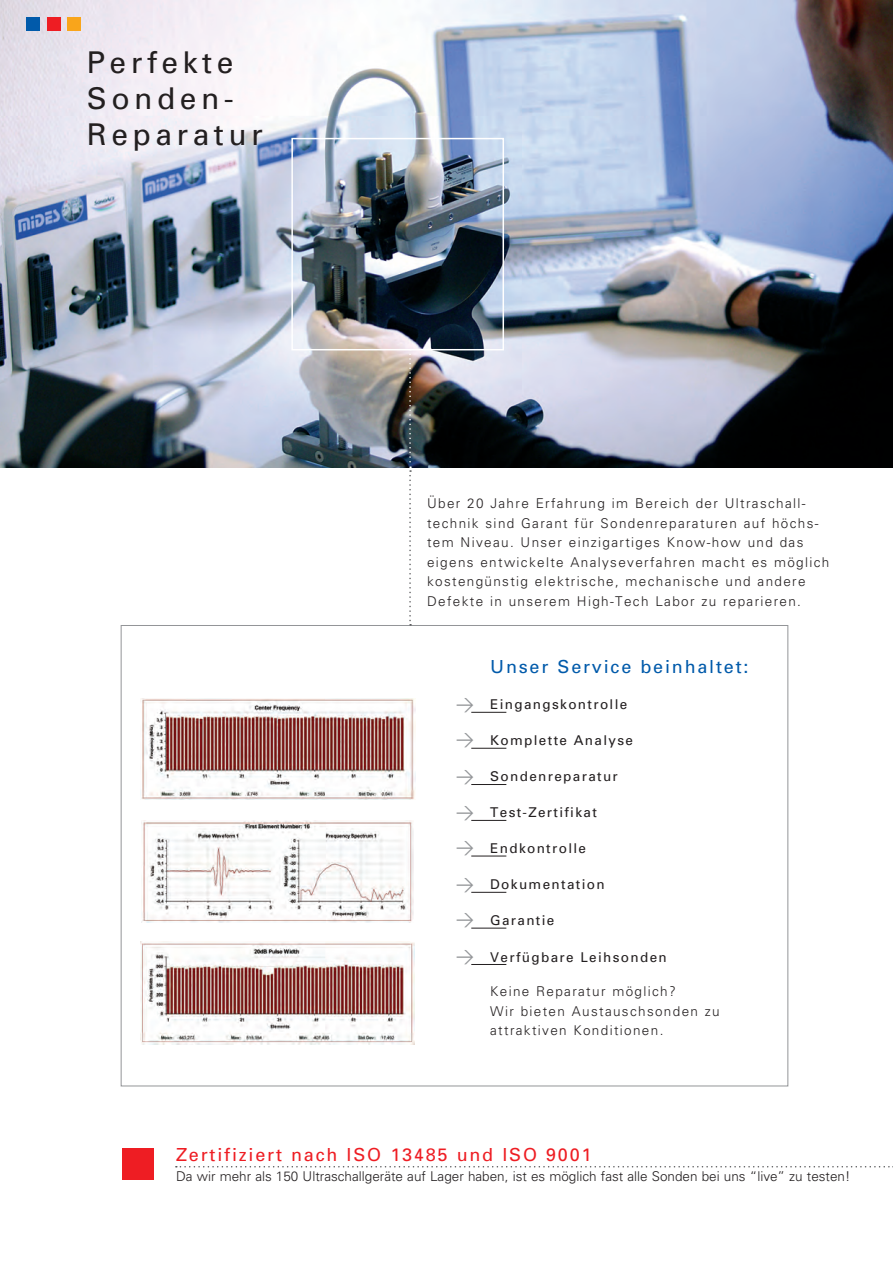
<style>
.page{position:relative;width:893px;height:1263px;background:#fff}
.page>*{position:absolute;margin:0;border:0;box-sizing:border-box;transform-origin:0 0}
.t1{font:30px/36px "Univers";letter-spacing:.15em;color:#231f20}
.t2{font:18px "Univers";letter-spacing:.1em;color:#ee1d23}
.t3{font:18px "Univers";letter-spacing:.1em;color:#015aaa}
.t4{font:18px "DIN";color:#939598}
.t5{font:300 13.5px/19.5px "Univers";letter-spacing:.1em;color:#231f20}
.t6{font:13.5px "Univers";letter-spacing:.1em;color:#231f20}
.t7{font:300 13.5px "Univers";color:#231f20}
</style>
<div class="page">
<img style="left:141px;top:698px;width:274px;height:101px">
<img style="left:141px;top:821px;width:272px;height:102px">
<img style="left:141px;top:941px;width:273px;height:103px">
<img style="left:0;top:0;width:893px;height:467px">
<div style="left:291px;top:138px;width:213px;height:212px;border:2px solid #fff"></div>
<svg style="left:176px;top:1166px;width:717px;height:1px"></svg>
<div style="left:122px;top:1148px;width:32px;height:32px;background:#ee1d23"></div>
<div style="left:26px;top:17px;width:14px;height:14px;background:#015aaa"></div>
<div style="left:47px;top:17px;width:13px;height:14px;background:#ee1d23"></div>
<div style="left:67px;top:17px;width:14px;height:14px;background:#f9a51b"></div>
<hr style="left:471px;top:712px;width:35px;height:1px;background:#231f20">
<hr style="left:471px;top:748px;width:35px;height:1px;background:#231f20">
<hr style="left:471px;top:784px;width:35px;height:1px;background:#231f20">
<hr style="left:471px;top:820px;width:35px;height:1px;background:#231f20">
<hr style="left:471px;top:856px;width:35px;height:1px;background:#231f20">
<hr style="left:471px;top:892px;width:35px;height:1px;background:#231f20">
<hr style="left:471px;top:928px;width:35px;height:1px;background:#231f20">
<hr style="left:471px;top:964px;width:35px;height:1px;background:#231f20">
<svg style="left:409px;top:349px;width:2px;height:276px"></svg>
<p class="t1" style="left:87px;top:44px;width:178px">Perfekte<br>Sonden-<br>Reparatur</p>
<p class="t5" style="left:427px;top:493px;width:404px">Über 20 Jahre Erfahrung im Bereich der Ultraschall&shy;technik sind Garant für Sondenreparaturen auf höchs&shy;tem Niveau. Unser einzigartiges Know-how und das eigens entwickelte Analyseverfahren macht es möglich kostengünstig elektrische, mechanische und andere Defekte in unserem High-Tech Labor zu reparieren.</p>
<p class="t4" style="left:456px;top:692px;width:20px">&gt;</p>
<p class="t4" style="left:456px;top:728px;width:20px">&gt;</p>
<p class="t4" style="left:456px;top:764px;width:20px">&gt;</p>
<p class="t4" style="left:456px;top:800px;width:20px">&gt;</p>
<p class="t4" style="left:456px;top:835px;width:20px">&gt;</p>
<p class="t4" style="left:456px;top:872px;width:20px">&gt;</p>
<p class="t4" style="left:456px;top:907px;width:20px">&gt;</p>
<p class="t4" style="left:456px;top:944px;width:20px">&gt;</p>
<p class="t3" style="left:490px;top:656px;width:260px">Unser Service beinhaltet:</p>
<p class="t6" style="left:490px;top:696px;width:139px">Eingangskontrolle</p>
<p class="t6" style="left:490px;top:732px;width:144px">Komplette Analyse</p>
<p class="t6" style="left:490px;top:768px;width:129px">Sondenreparatur</p>
<p class="t6" style="left:490px;top:804px;width:108px">Test-Zertifikat</p>
<p class="t6" style="left:490px;top:840px;width:97px">Endkontrolle</p>
<p class="t6" style="left:490px;top:876px;width:116px">Dokumentation</p>
<p class="t6" style="left:490px;top:912px;width:66px">Garantie</p>
<p class="t6" style="left:490px;top:948px;width:178px">Verfügbare Leihsonden</p>
<p class="t5" style="left:490px;top:981px;width:187px">Keine Reparatur möglich?</p>
<p class="t5" style="left:490px;top:1000px;width:231px">Wir bieten Austauschsonden zu</p>
<p class="t5" style="left:490px;top:1020px;width:175px">attraktiven Konditionen.</p>
<p class="t2" style="left:176px;top:1143px;width:417px">Zertifiziert nach ISO 13485 und ISO 9001</p>
<p class="t7" style="left:176px;top:1168px;width:676px">Da wir mehr als 150 Ultraschallgeräte auf Lager haben, ist es möglich fast alle Sonden bei uns “live” zu testen!</p>
</div>
